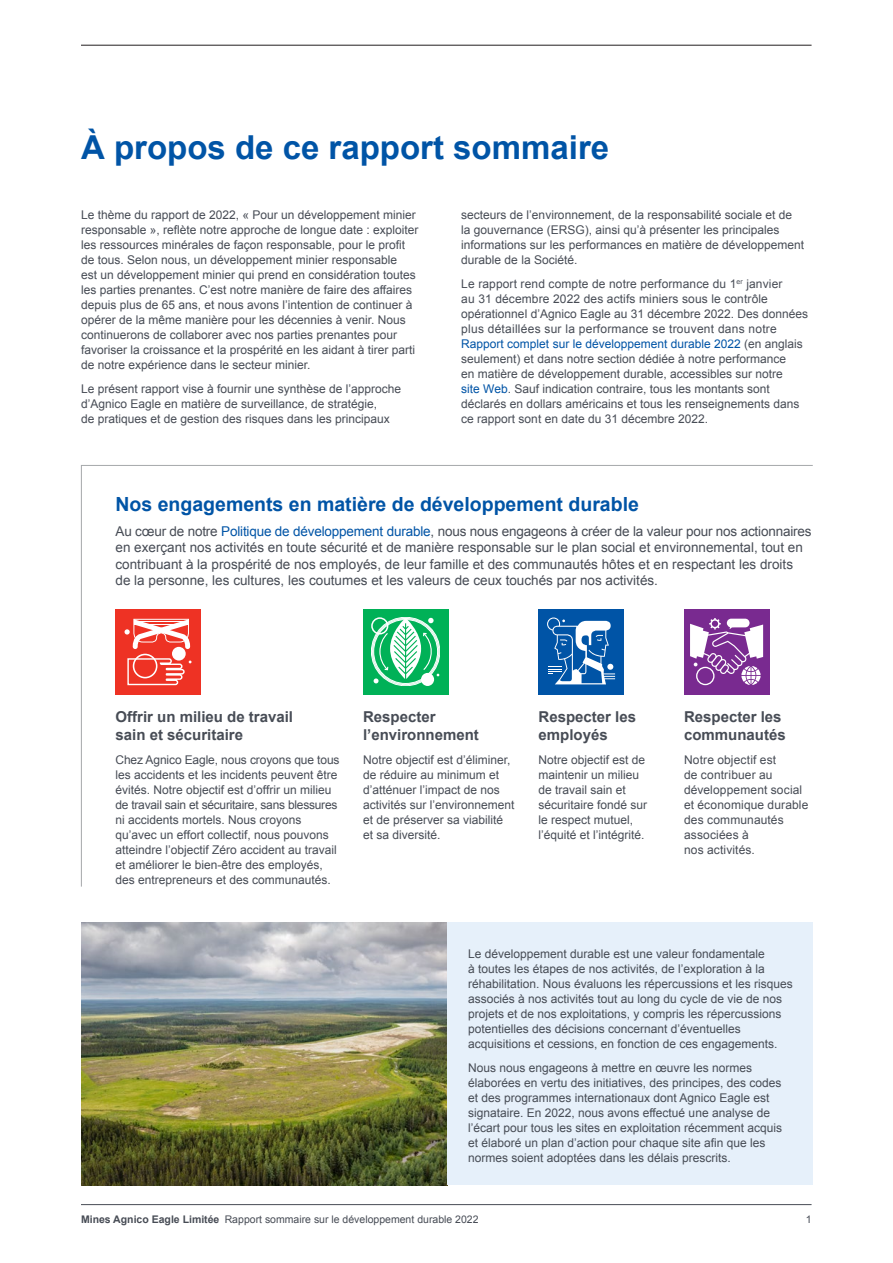
<style>
.page{position:relative;width:893px;height:1263px;background:#fff}
.page>*{position:absolute;margin:0;border:0;box-sizing:border-box;transform-origin:0 0}
.summary_section_head{font:700 33px "Arial";color:#0054a6}
.H3_Subhead{font:700 19.5px "Arial";color:#0054a6}
.H4_Subhead{font:700 15px/18px "Arial";color:#474c55}
.Body_Copy{font:13.5px/16.5px "Arial";color:#474c55}
._2020_Body_-_8_5_10{font:12px/15px "Arial";color:#474c55}
.Body_Copy-2{font:12px/15px "Arial";color:#474c55}
.Smaller_Body_Copy{font:12px/15px "Arial";color:#474c55}
.t1{font:10.5px "Arial";color:#474c55}
.s1{color:#0054a6}
.s2{font-weight:700}
</style>
<div class="page">
<img style="left:81px;top:923px;width:366px;height:262px">
<div style="left:447px;top:923px;width:366px;height:262px;background:#e6f0fa"></div>
<svg style="left:81px;top:465px;width:732px;height:422px"></svg>
<div style="left:116px;top:609px;width:85px;height:85px;background:#ee3224"></div>
<svg style="left:127px;top:657px;width:65px;height:28px"></svg>
<svg style="left:125px;top:619px;width:65px;height:30px"></svg>
<div style="left:172px;top:647px;width:14px;height:13px;background:#fff;border-radius:50%"></div>
<div style="left:133px;top:654px;width:24px;height:24px;border:2px solid #fff;border-radius:50%"></div>
<div style="left:363px;top:609px;width:85px;height:85px;background:#00b157"></div>
<svg style="left:371px;top:617px;width:69px;height:69px"></svg>
<div style="left:684px;top:609px;width:85px;height:85px;background:#792a90"></div>
<svg style="left:690px;top:618px;width:73px;height:67px"></svg>
<div style="left:538px;top:609px;width:86px;height:85px;background:#0054a6"></div>
<svg style="left:547px;top:617px;width:68px;height:67px"></svg>
<hr style="left:81px;top:1204px;width:731px;height:1px;background:#474c55">
<hr style="left:81px;top:45px;width:731px;height:1px;background:#231f20">
<p class="summary_section_head" style="left:81px;top:126px;width:530px">À propos de ce rapport sommaire</p>
<p class="_2020_Body_-_8_5_10" style="left:81px;top:207px;width:339px">Le thème du rapport de 2022, « Pour un développement minier responsable », reflète notre approche de longue date : exploiter les ressources minérales de façon responsable, pour le profit de tous. Selon nous, un développement minier responsable<br>est un développement minier qui prend en considération toutes les parties prenantes. C’est notre manière de faire des affaires depuis plus de 65 ans, et nous avons l’intention de continuer à opérer de la même manière pour les décennies à venir. Nous continuerons de collaborer avec nos parties prenantes pour favoriser la croissance et la prospérité en les aidant à tirer parti de notre expérience dans le secteur minier.</p>
<p class="_2020_Body_-_8_5_10" style="left:81px;top:381px;width:322px">Le présent rapport vise à fournir une synthèse de l’approche d’Agnico Eagle en matière de surveillance, de stratégie,<br>de pratiques et de gestion des risques dans les principaux</p>
<p class="_2020_Body_-_8_5_10" style="left:461px;top:207px;width:344px">secteurs de l’environnement, de la responsabilité sociale et de la gouvernance (ERSG), ainsi qu’à présenter les principales informations sur les performances en matière de développement durable de la Société.</p>
<p class="_2020_Body_-_8_5_10" style="left:461px;top:276px;width:348px">Le rapport rend compte de notre performance du 1<sup>er</sup> janvier<br>au 31 décembre 2022 des actifs miniers sous le contrôle opérationnel d’Agnico Eagle au 31 décembre 2022. Des données plus détaillées sur la performance se trouvent dans notre <span class="s1">Rapport complet sur le développement durable 2022</span> (en anglais seulement) et dans notre section dédiée à notre performance<br>en matière de développement durable, accessibles sur notre<br><span class="s1">site Web</span>. Sauf indication contraire, tous les montants sont déclarés en dollars américains et tous les renseignements dans ce rapport sont en date du 31 décembre 2022.</p>
<p class="H3_Subhead" style="left:116px;top:491px;width:525px">Nos engagements en matière de développement durable</p>
<p class="Body_Copy" style="left:116px;top:523px;width:698px">Au cœur de notre <span class="s1">Politique de développement durable</span>, nous nous engageons à créer de la valeur pour nos actionnaires en exerçant nos activités en toute sécurité et de manière responsable sur le plan social et environnemental, tout en contribuant à la prospérité de nos employés, de leur famille et des communautés hôtes et en respectant les droits<br>de la personne, les cultures, les coutumes et les valeurs de ceux touchés par nos activités.</p>
<p class="H4_Subhead" style="left:116px;top:708px;width:179px">Offrir un milieu de travail sain et sécuritaire</p>
<p class="Smaller_Body_Copy" style="left:116px;top:752px;width:226px">Chez Agnico Eagle, nous croyons que tous les accidents et les incidents peuvent être évités. Notre objectif est d’offrir un milieu de travail sain et sécuritaire, sans blessures ni accidents mortels. Nous croyons qu’avec un effort collectif, nous pouvons atteindre l’objectif Zéro accident au travail et améliorer le bien-être des employés, des entrepreneurs et des communautés.</p>
<p class="H4_Subhead" style="left:363px;top:708px;width:117px">Respecter l’environnement</p>
<p class="Smaller_Body_Copy" style="left:363px;top:752px;width:153px">Notre objectif est d’éliminer, de réduire au minimum et d’atténuer l’impact de nos activités sur l’environnement et de préserver sa viabilité et sa diversité.</p>
<p class="H4_Subhead" style="left:538px;top:708px;width:99px">Respecter les employés</p>
<p class="Smaller_Body_Copy" style="left:538px;top:752px;width:110px">Notre objectif est de maintenir un milieu de travail sain et sécuritaire fondé sur le respect mutuel, l’équité et l’intégrité.</p>
<p class="H4_Subhead" style="left:684px;top:708px;width:103px">Respecter les communautés</p>
<p class="Smaller_Body_Copy" style="left:684px;top:752px;width:126px">Notre objectif est<br>de contribuer au développement social et économique durable des communautés associées à<br>nos activités.</p>
<p class="Body_Copy-2" style="left:468px;top:947px;width:326px">Le développement durable est une valeur fondamentale<br>à toutes les étapes de nos activités, de l’exploration à la réhabilitation. Nous évaluons les répercussions et les risques associés à nos activités tout au long du cycle de vie de nos projets et de nos exploitations, y compris les répercussions potentielles des décisions concernant d’éventuelles acquisitions et cessions, en fonction de ces engagements.</p>
<p class="Body_Copy-2" style="left:468px;top:1060px;width:316px">Nous nous engageons à mettre en œuvre les normes élaborées en vertu des initiatives, des principes, des codes et des programmes internationaux dont Agnico Eagle est signataire. En 2022, nous avons effectué une analyse de l’écart pour tous les sites en exploitation récemment acquis et élaboré un plan d’action pour chaque site afin que les normes soient adoptées dans les délais prescrits.</p>
<p class="t1" style="left:81px;top:1212px;width:399px"><span class="s2">Mines Agnico Eagle Limitée</span> Rapport sommaire sur le développement durable 2022</p>
<p class="t1" style="left:806px;top:1212px;width:7px">1</p>
</div>
